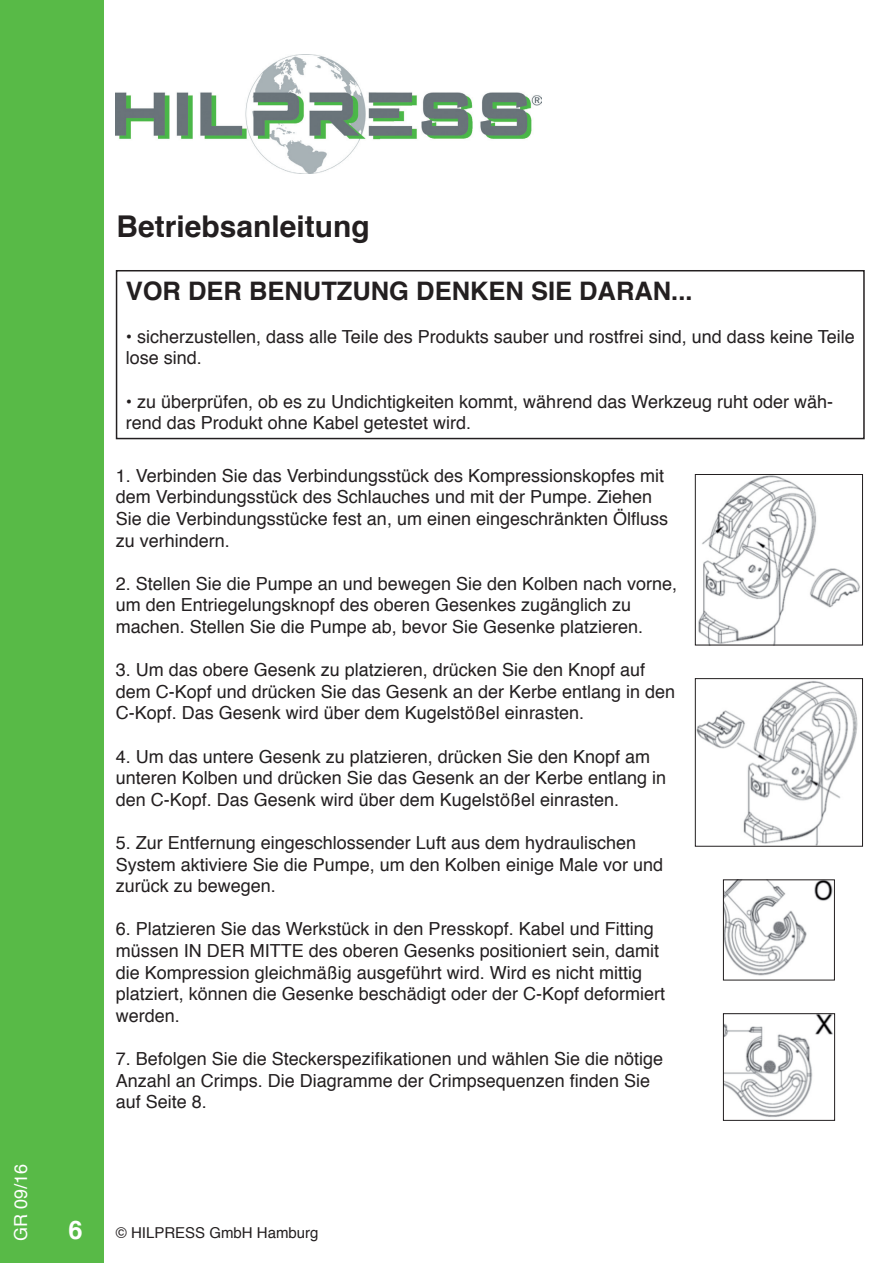
<style>
.page{position:relative;width:893px;height:1263px;background:#fff}
.page>*{position:absolute;margin:0;border:0;box-sizing:border-box;transform-origin:0 0}
.t1{font:700 30px "Helvetica";color:#231f20}
.t2{font:700 25.5px "Helvetica";color:#231f20}
.t3{font:700 25.5px "Helvetica";color:#fff}
.t4{font:18px/21.6px "Helvetica";color:#231f20}
.t5{font:18px "Helvetica";color:#fff}
.t6{font:15px "Helvetica";color:#231f20}
</style>
<div class="page">
<img style="left:116px;top:54px;width:425px;height:120px">
<div style="left:0;top:0;width:103px;height:1263px;background:#58ba47"></div>
<div style="left:116px;top:270px;width:749px;height:169px;border:2px solid #231f20"></div>
<img style="left:698px;top:476px;width:162px;height:167px">
<div style="left:695px;top:474px;width:168px;height:171px;border:1px solid #231f20"></div>
<img style="left:697px;top:681px;width:161px;height:164px">
<div style="left:695px;top:678px;width:168px;height:169px;border:1px solid #231f20"></div>
<img style="left:725px;top:1015px;width:108px;height:102px">
<div style="left:723px;top:1013px;width:112px;height:108px;border:1px solid #231f20"></div>
<img style="left:725px;top:881px;width:108px;height:95px">
<div style="left:723px;top:879px;width:112px;height:101px;border:1px solid #231f20"></div>
<p class="t5" style="left:7px;top:1241px;width:79px;rotate:-90deg">GR 09/16</p>
<h1 class="t1" style="left:117px;top:203px;width:255px">Betriebsanleitung</h1>
<h2 class="t2" style="left:126px;top:270px;width:568px">VOR DER BENUTZUNG DENKEN SIE DARAN...</h2>
<p class="t4" style="left:126px;top:326px;width:730px">• sicherzustellen, dass alle Teile des Produkts sauber und rostfrei sind, und dass keine Teile lose sind.</p>
<p class="t4" style="left:126px;top:391px;width:709px">• zu überprüfen, ob es zu Undichtigkeiten kommt, während das Werkzeug ruht oder wäh&shy;rend das Produkt ohne Kabel getestet wird.</p>
<p class="t4" style="left:116px;top:465px;width:554px">1. Verbinden Sie das Verbindungsstück des Kompressionskopfes mit dem Verbindungsstück des Schlauches und mit der Pumpe. Ziehen Sie die Verbindungsstücke fest an, um einen eingeschränkten Ölfluss zu verhindern.</p>
<p class="t4" style="left:116px;top:573px;width:563px">2. Stellen Sie die Pumpe an und bewegen Sie den Kolben nach vorne, um den Entriegelungsknopf des oberen Gesenkes zugänglich zu machen. Stellen Sie die Pumpe ab, bevor Sie Gesenke platzieren.</p>
<p class="t4" style="left:116px;top:660px;width:561px">3. Um das obere Gesenk zu platzieren, drücken Sie den Knopf auf dem C-Kopf und drücken Sie das Gesenk an der Kerbe entlang in den<br>C-Kopf. Das Gesenk wird über dem Kugelstößel einrasten.</p>
<p class="t4" style="left:116px;top:746px;width:552px">4. Um das untere Gesenk zu platzieren, drücken Sie den Knopf am unteren Kolben und drücken Sie das Gesenk an der Kerbe entlang in den C-Kopf. Das Gesenk wird über dem Kugelstößel einrasten.</p>
<p class="t4" style="left:116px;top:832px;width:549px">5. Zur Entfernung eingeschlossender Luft aus dem hydraulischen<br>System aktiviere Sie die Pumpe, um den Kolben einige Male vor und zurück zu bewegen.</p>
<p class="t4" style="left:116px;top:919px;width:551px">6. Platzieren Sie das Werkstück in den Presskopf. Kabel und Fitting müssen IN DER MITTE des oberen Gesenks positioniert sein, damit die Kompression gleichmäßig ausgeführt wird. Wird es nicht mittig platziert, können die Gesenke beschädigt oder der C-Kopf deformiert werden.</p>
<p class="t4" style="left:116px;top:1048px;width:549px">7. Befolgen Sie die Steckerspezifikationen und wählen Sie die nötige<br>Anzahl an Crimps. Die Diagramme der Crimpsequenzen finden Sie auf Seite 8.</p>
<h2 class="t3" style="left:68px;top:1210px;width:16px">6</h2>
<p class="t6" style="left:116px;top:1221px;width:204px">© HILPRESS GmbH Hamburg</p>
</div>
